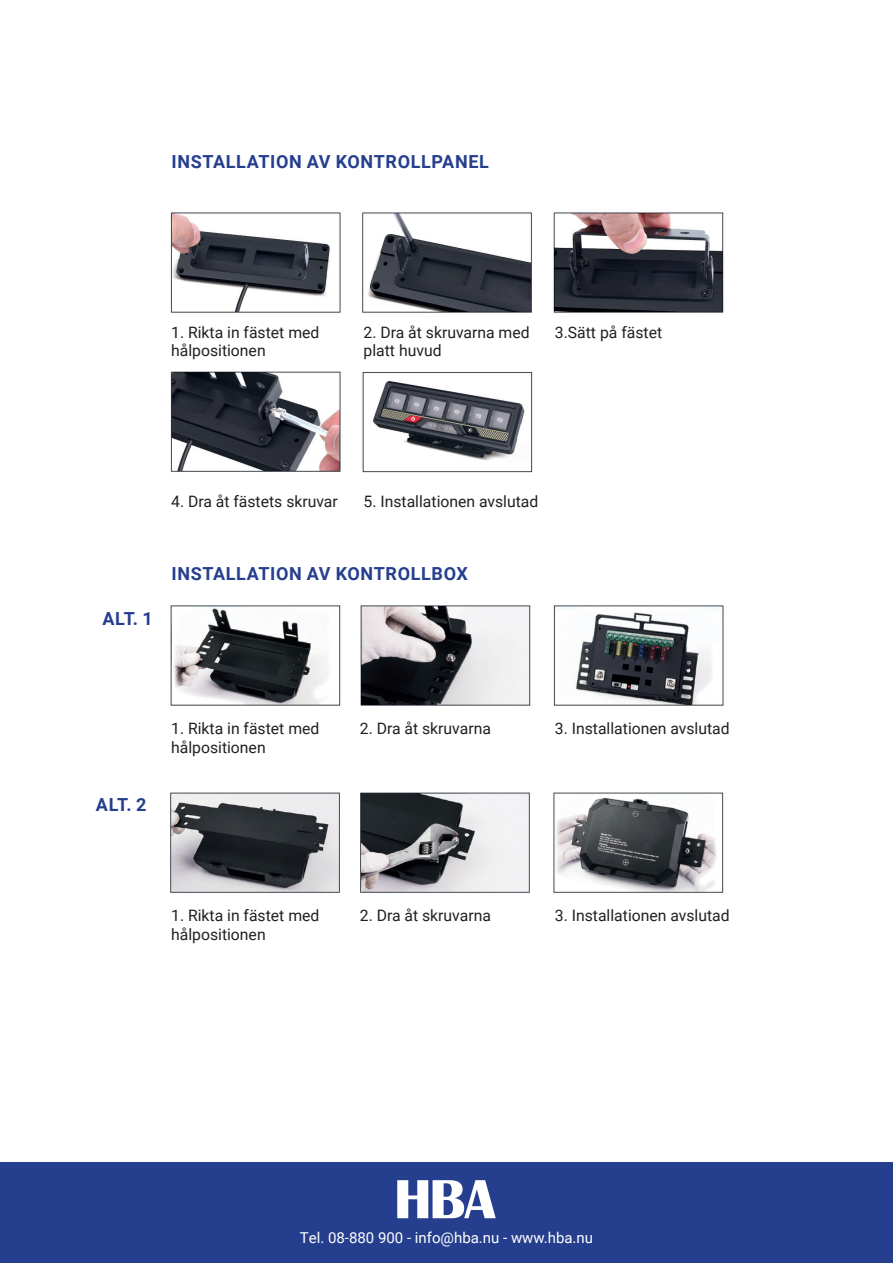
<style>
.page{position:relative;width:893px;height:1263px;background:#fff}
.page>*{position:absolute;margin:0;border:0;box-sizing:border-box;transform-origin:0 0}
.t1{font:700 18px "Roboto";letter-spacing:.035em;color:#253f8e}
.t2{font:15.75px/18.9px "Roboto";color:#231f20}
.t3{font:15px "Roboto";color:#fff}
</style>
<div class="page">
<div style="left:0;top:1162px;width:893px;height:101px;background:#253f8e"></div>
<svg style="left:397px;top:1180px;width:99px;height:38px"></svg>
<img style="left:170px;top:212px;width:554px;height:681px">
<p class="t1" style="left:171px;top:149px;width:319px">INSTALLATION AV KONTROLLPANEL</p>
<p class="t2" style="left:171px;top:322px;width:150px">1. Rikta in fästet med hålpositionen</p>
<p class="t2" style="left:364px;top:322px;width:168px">2. Dra åt skruvarna med platt huvud</p>
<p class="t2" style="left:555px;top:322px;width:109px">3.Sätt på fästet</p>
<p class="t2" style="left:171px;top:491px;width:168px">4. Dra åt fästets skruvar</p>
<p class="t2" style="left:364px;top:491px;width:176px">5. Installationen avslutad</p>
<p class="t1" style="left:102px;top:605px;width:52px">ALT. 1</p>
<p class="t1" style="left:171px;top:561px;width:298px">INSTALLATION AV KONTROLLBOX</p>
<p class="t1" style="left:96px;top:791px;width:52px">ALT. 2</p>
<p class="t2" style="left:171px;top:718px;width:150px">1. Rikta in fästet med hålpositionen</p>
<p class="t2" style="left:360px;top:718px;width:133px">2. Dra åt skruvarna</p>
<p class="t2" style="left:555px;top:718px;width:176px">3. Installationen avslutad</p>
<p class="t2" style="left:171px;top:906px;width:150px">1. Rikta in fästet med hålpositionen</p>
<p class="t2" style="left:360px;top:906px;width:133px">2. Dra åt skruvarna</p>
<p class="t2" style="left:555px;top:906px;width:176px">3. Installationen avslutad</p>
<p class="t3" style="left:300px;top:1227px;width:295px">Tel. 08-880 900 - info@hba.nu - www.hba.nu</p>
</div>
